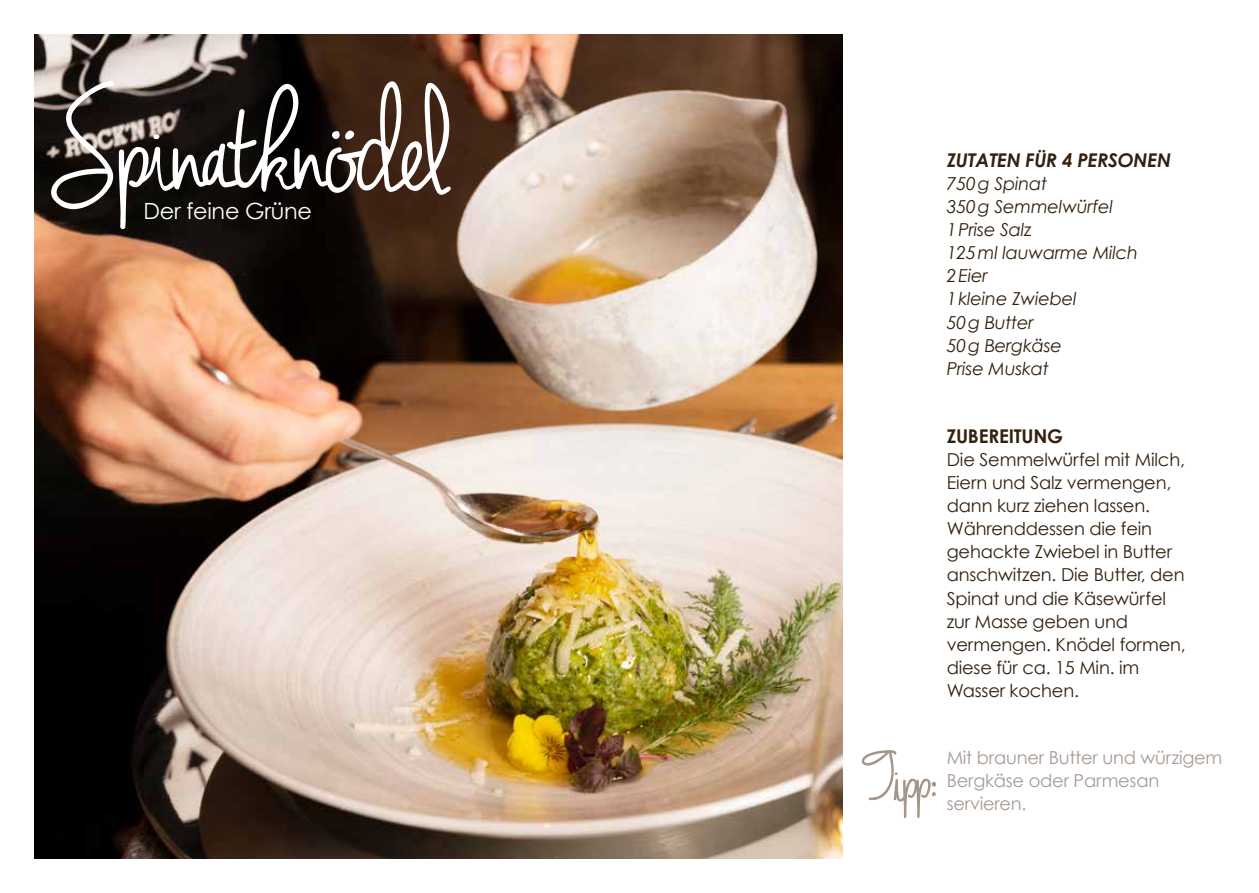
<style>
.page{position:relative;width:1259px;height:893px;background:#fff}
.page>*{position:absolute;margin:0;border:0;box-sizing:border-box;transform-origin:0 0}
.t1{font:22.35px "Century Gothic";letter-spacing:-.01em;color:#fff}
.t2{font:italic 700 18.9px "Century Gothic";letter-spacing:-.01em;color:#33210e}
.t3{font:700 18.9px "Century Gothic";letter-spacing:-.01em;color:#33210e}
.t4{font:17.85px/23.1px "Century Gothic";letter-spacing:-.01em;color:#33210e}
.t5{font:italic 17.85px/23.1px "Century Gothic";letter-spacing:-.01em;color:#33210e}
.t6{font:17.85px/23.1px "Century Gothic";letter-spacing:-.01em;color:#a79b94}
</style>
<div class="page">
<img style="left:34px;top:35px;width:808px;height:824px">
<svg style="left:862px;top:750px;width:74px;height:68px"></svg>
<svg style="left:51px;top:81px;width:400px;height:148px;background:#4b423d"></svg>
<p class="t1" style="left:143px;top:197px;width:170px">Der feine Grüne</p>
<p class="t2" style="left:946px;top:148px;width:226px">ZUTATEN FÜR 4 PERSONEN</p>
<p class="t5" style="left:946px;top:172px;width:193px">750g Spinat<br>350g Semmelwürfel<br>1Prise Salz<br>125ml lauwarme Milch<br>2Eier<br>1kleine Zwiebel<br>50g Butter<br>50g Bergkäse<br>Prise Muskat</p>
<p class="t3" style="left:947px;top:424px;width:118px">ZUBEREITUNG</p>
<p class="t4" style="left:947px;top:448px;width:240px">Die Semmelwürfel mit Milch,<br>Eiern und Salz vermengen, dann kurz ziehen lassen.<br>Währenddessen die fein gehackte Zwiebel in Butter anschwitzen. Die Butter, den<br>Spinat und die Käsewürfel zur Masse geben und vermengen. Knödel formen, diese für ca. 15 Min. im<br>Wasser kochen.</p>
<p class="t6" style="left:946px;top:746px;width:277px">Mit brauner Butter und würzigem<br>Bergkäse oder Parmesan servieren.</p>
</div>
